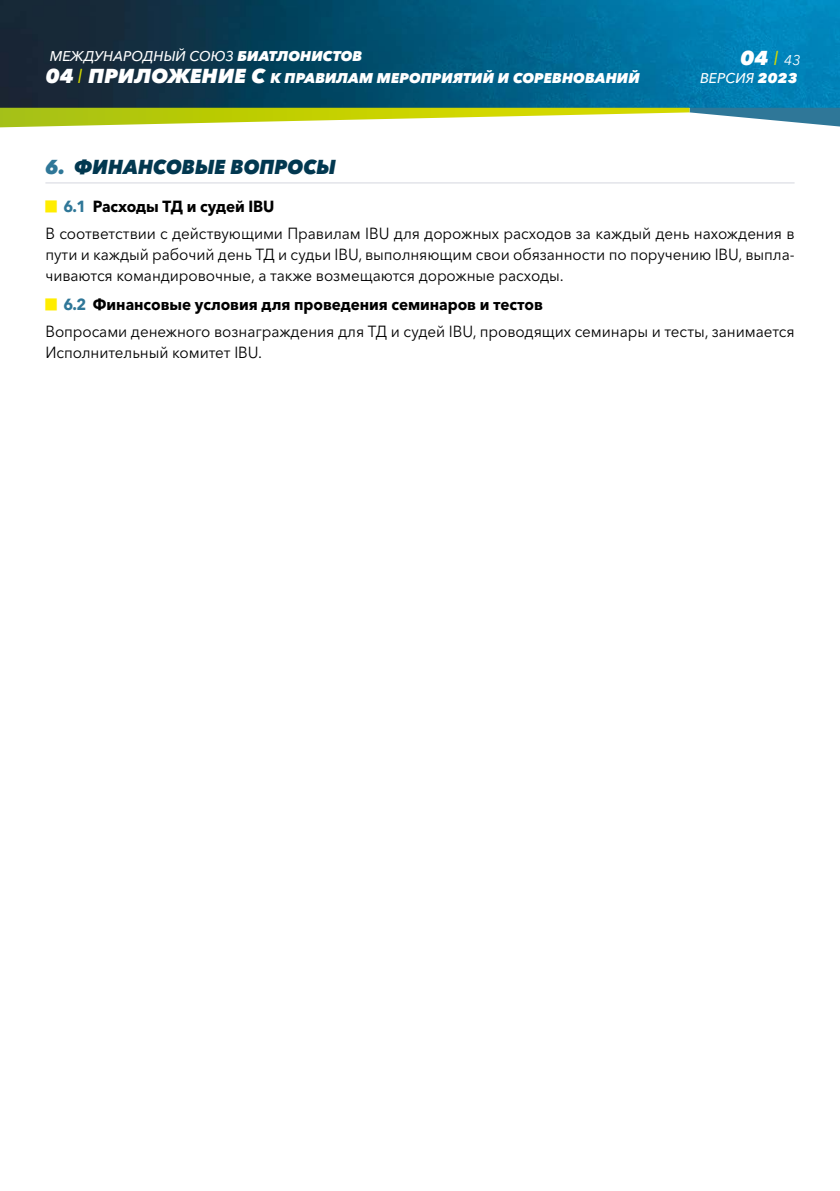
<style>
.page{position:relative;width:840px;height:1191px;background:#fff}
.page>*{position:absolute;margin:0;border:0;box-sizing:border-box;transform-origin:0 0}
.Grundtext{font:italic 800 20px "Avenir Next W1 G";color:#023850;scale:.95 1}
.t1{font:italic 800 20px "Avenir Next W1 G";color:#fff}
.Grundtext-2{font:16px/21px "Avenir Next W1 G";letter-spacing:-.005em;color:#000;text-align:justify;scale:.95 1}
.Grundtext-3{font:700 16px "Avenir Next W1 G";letter-spacing:-.005em;color:#000;scale:.95 1}
.t2{font:italic 800 14px/22px "Avenir Next W1 G";letter-spacing:.005em;color:#fff}
.t3{font:italic 500 14px "Avenir Next W1 G";letter-spacing:.005em;color:#fff}
.s1{font-weight:500}
.s2{font-size:20px}
.s3{font-weight:400;font-size:20px;color:#d3d800}
.s4{font-weight:400;color:#d3d800}
.s5{font-weight:400;font-size:14px}
.s6{font-weight:800}
.s7{color:#2f7798}
</style>
<div class="page">
<img style="left:0;top:0;width:839px;height:108px">
<svg style="left:0;top:108px;width:839px;height:20px"></svg>
<hr style="left:45px;top:182px;width:749px;height:1px;background:#d5d6de">
<p class="t2" style="left:46px;top:45px;width:595px"><span class="s1">MЕЖДУНАРОДНЫЙ СОЮЗ</span> БИАТЛОНИСТОВ<br><span class="s2">04</span> <span class="s3">I</span> <span class="s2">ПРИЛОЖЕНИЕ C</span> К ПРАВИЛАМ МЕРОПРИЯТИЙ И СОРЕВНОВАНИЙ</p>
<p class="t1" style="left:740px;top:46px;width:61px">04 <span class="s4">I</span> <span class="s5">43</span></p>
<p class="t3" style="left:699px;top:70px;width:99px">ВЕРСИЯ <span class="s6">2023</span></p>
<p class="Grundtext" style="left:45px;top:154px;width:307px"><span class="s7">6.</span> ФИНАНСОВЫЕ ВОПРОСЫ</p>
<p class="Grundtext-3" style="left:63px;top:196px;width:223px"><span class="s7">6.1</span> Расходы ТД и судей IBU</p>
<p class="Grundtext-2" style="left:45px;top:222px;width:789px">В соответствии с действующими Правилам IBU для дорожных расходов за каждый день нахождения в пути и каждый рабочий день ТД и судьи IBU, выполняющим свои обязанности по поручению IBU, выпла&shy;чиваются командировочные, а также возмещаются дорожные расходы.</p>
<p class="Grundtext-3" style="left:63px;top:295px;width:506px"><span class="s7">6.2</span> Финансовые условия для проведения семинаров и тестов</p>
<p class="Grundtext-2" style="left:45px;top:321px;width:789px">Вопросами денежного вознаграждения для ТД и судей IBU, проводящих семинары и тесты, занимается<br>Исполнительный комитет IBU.</p>
</div>
